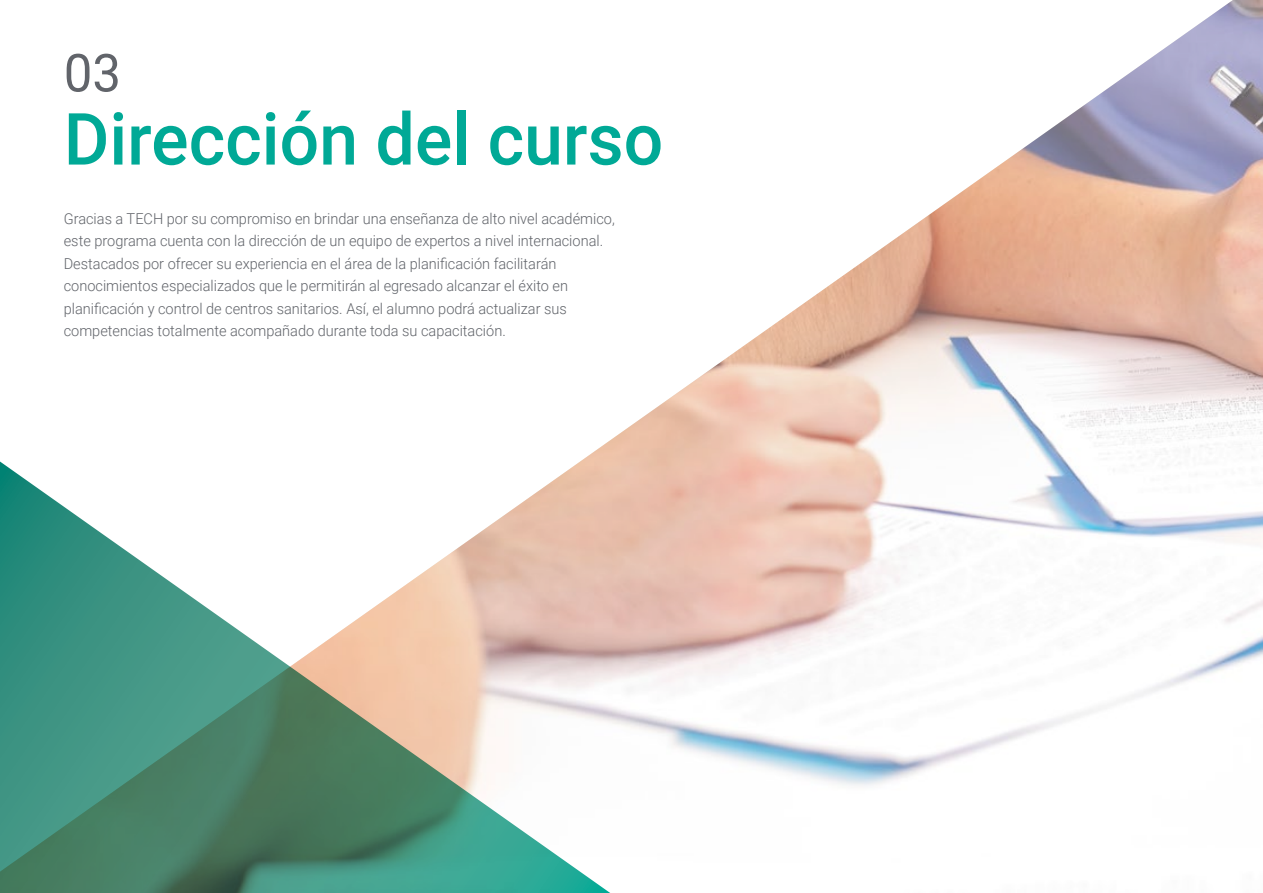
<style>
.page{position:relative;width:1263px;height:893px;background:#fff}
.page>*{position:absolute;margin:0;border:0;box-sizing:border-box;transform-origin:0 0}
.t1{font:500 72px "Roboto";color:#00a996}
.t2{font:52.5px "Roboto";color:#61646a}
.t3{font:300 15px/22.5px "Roboto";color:#61646a}
</style>
<div class="page">
<img style="left:602px;top:0;width:661px;height:786px">
<svg style="left:0;top:446px;width:640px;height:447px"></svg>
<h2 class="t2" style="left:64px;top:36px;width:59px">03</h2>
<h1 class="t1" style="left:64px;top:89px;width:601px">Dirección del curso</h1>
<p class="t3" style="left:64px;top:207px;width:552px">Gracias a TECH por su compromiso en brindar una enseñanza de alto nivel académico, este programa cuenta con la dirección de un equipo de expertos a nivel internacional.<br>Destacados por ofrecer su experiencia en el área de la planificación facilitarán conocimientos especializados que le permitirán al egresado alcanzar el éxito en planificación y control de centros sanitarios. Así, el alumno podrá actualizar sus competencias totalmente acompañado durante toda su capacitación.</p>
</div>
